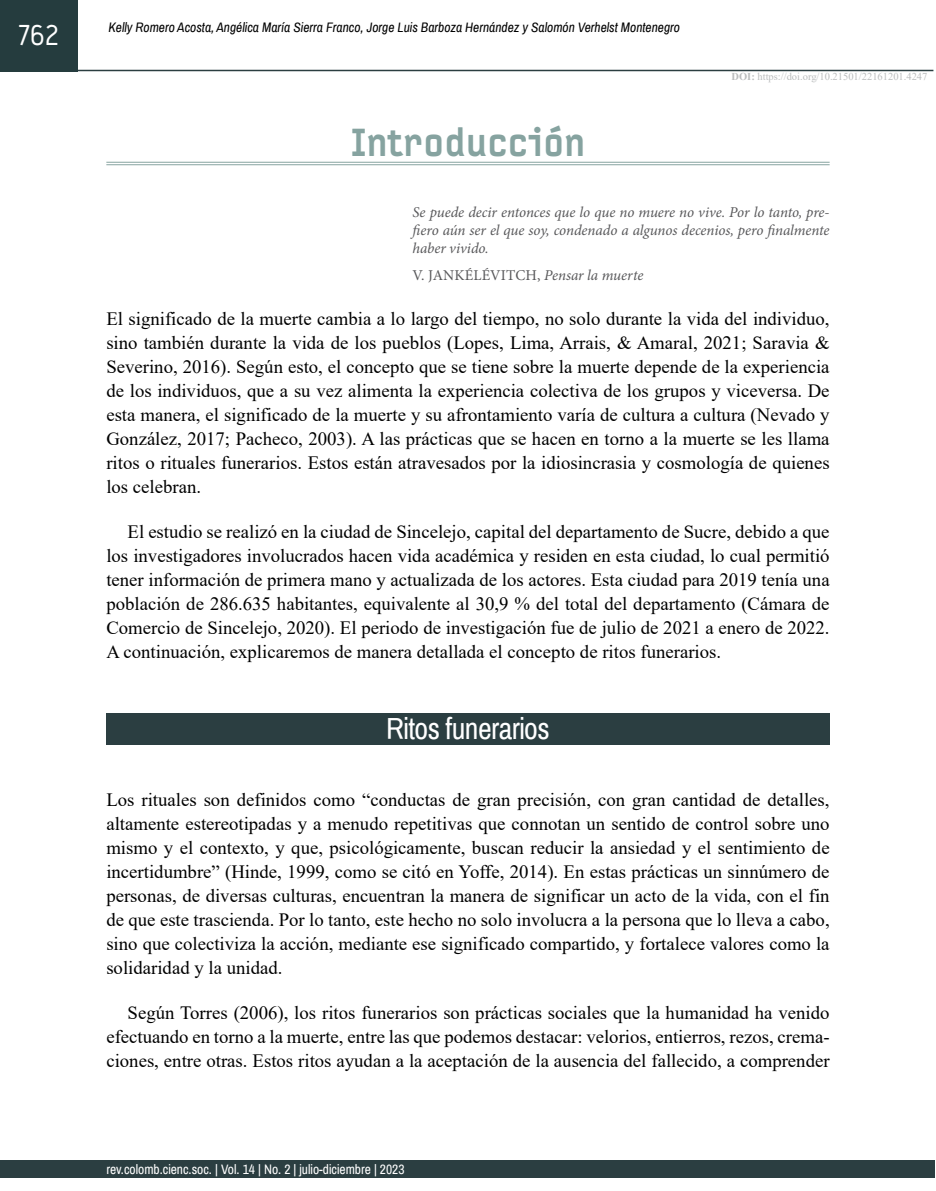
<style>
.page{position:relative;width:936px;height:1191px;background:#fff}
.page>*{position:absolute;margin:0;border:0;box-sizing:border-box;transform-origin:0 0}
.t1{font:900 37.5px "Typestar Pro";color:#86a3a0}
.t2{font:30px "Archivo Narrow";letter-spacing:-.02em;color:#fff}
.t3{font:30px "Typestar Pro";color:#fff}
.t4{font:18.75px/24px "Times New Roman";color:#000;text-align:justify}
.t5{font:italic 15px/18px "Minion Pro";letter-spacing:-.005em;color:#58585a;text-align:justify}
.t6{font:15px "Minion Pro";letter-spacing:.01em;color:#58585a}
.t7{font:italic 13.5px "Archivo Narrow";color:#000}
.t8{font:13.5px "Archivo Narrow";color:#fff}
.t9{font:10.5px "Times New Roman";color:#bbbdbe}
.s1{font-weight:700}
.s2{font-style:italic}
</style>
<div class="page">
<div style="left:0;top:1160px;width:934px;height:18px;background:#2b3e41"></div>
<hr style="left:77px;top:70px;width:856px;height:1px;background:#2b3e41">
<div style="left:0;top:0;width:78px;height:71px;background:#253c3e"></div>
<hr style="left:106px;top:162px;width:723px;height:1px;background:#86a3a0">
<hr style="left:106px;top:164px;width:723px;height:1px;background:#86a3a0">
<div style="left:106px;top:713px;width:723px;height:31px;background:#2b3e41"></div>
<h2 class="t3" style="left:16px;top:16px;width:45px">762</h2>
<p class="t7" style="left:108px;top:19px;width:573px">Kelly Romero Acosta, Angélica María Sierra Franco, Jorge Luis Barboza Hernández y Salomón Verhelst Montenegro</p>
<h1 class="t1" style="left:351px;top:117px;width:236px">Introducción</h1>
<p class="t9" style="left:731px;top:69px;width:197px"><span class="s1">DOI:</span> https://doi.org/10.21501/22161201.4247</p>
<p class="t5" style="left:412px;top:203px;width:418px">Se puede decir entonces que lo que no muere no vive. Por lo tanto, pre&shy;fiero aún ser el que soy, condenado a algunos decenios, pero finalmente haber vivido.</p>
<p class="t6" style="left:412px;top:265px;width:232px">V. JANKÉLÉVITCH, <span class="s2">Pensar la muerte</span></p>
<p class="t4" style="left:106px;top:306px;width:724px">El significado de la muerte cambia a lo largo del tiempo, no solo durante la vida del individuo, sino también durante la vida de los pueblos (Lopes, Lima, Arrais, &amp; Amaral, 2021; Saravia &amp; Severino, 2016). Según esto, el concepto que se tiene sobre la muerte depende de la experiencia de los individuos, que a su vez alimenta la experiencia colectiva de los grupos y viceversa. De esta manera, el significado de la muerte y su afrontamiento varía de cultura a cultura (Nevado y González, 2017; Pacheco, 2003). A las prácticas que se hacen en torno a la muerte se les llama ritos o rituales funerarios. Estos están atravesados por la idiosincrasia y cosmología de quienes los celebran.</p>
<p class="t4" style="left:106px;top:519px;width:724px;text-indent:21px">El estudio se realizó en la ciudad de Sincelejo, capital del departamento de Sucre, debido a que los investigadores involucrados hacen vida académica y residen en esta ciudad, lo cual permitió tener información de primera mano y actualizada de los actores. Esta ciudad para 2019 tenía una población de 286.635 habitantes, equivalente al 30,9 % del total del departamento (Cámara de Comercio de Sincelejo, 2020). El periodo de investigación fue de julio de 2021 a enero de 2022.<br>A continuación, explicaremos de manera detallada el concepto de ritos funerarios.</p>
<h2 class="t2" style="left:386px;top:710px;width:165px">Ritos funerarios</h2>
<p class="t4" style="left:106px;top:787px;width:724px">Los rituales son definidos como “conductas de gran precisión, con gran cantidad de detalles, altamente estereotipadas y a menudo repetitivas que connotan un sentido de control sobre uno mismo y el contexto, y que, psicológicamente, buscan reducir la ansiedad y el sentimiento de incertidumbre” (Hinde, 1999, como se citó en Yoffe, 2014). En estas prácticas un sinnúmero de personas, de diversas culturas, encuentran la manera de significar un acto de la vida, con el fin de que este trascienda. Por lo tanto, este hecho no solo involucra a la persona que lo lleva a cabo, sino que colectiviza la acción, mediante ese significado compartido, y fortalece valores como la solidaridad y la unidad.</p>
<p class="t4" style="left:106px;top:1000px;width:724px;text-indent:21px">Según Torres (2006), los ritos funerarios son prácticas sociales que la humanidad ha venido efectuando en torno a la muerte, entre las que podemos destacar: velorios, entierros, rezos, crema&shy;ciones, entre otras. Estos ritos ayudan a la aceptación de la ausencia del fallecido, a comprender</p>
<p class="t8" style="left:106px;top:1160px;width:300px">rev.colomb.cienc.soc. | Vol. 14 | No. 2 | julio-diciembre | 2023</p>
</div>
